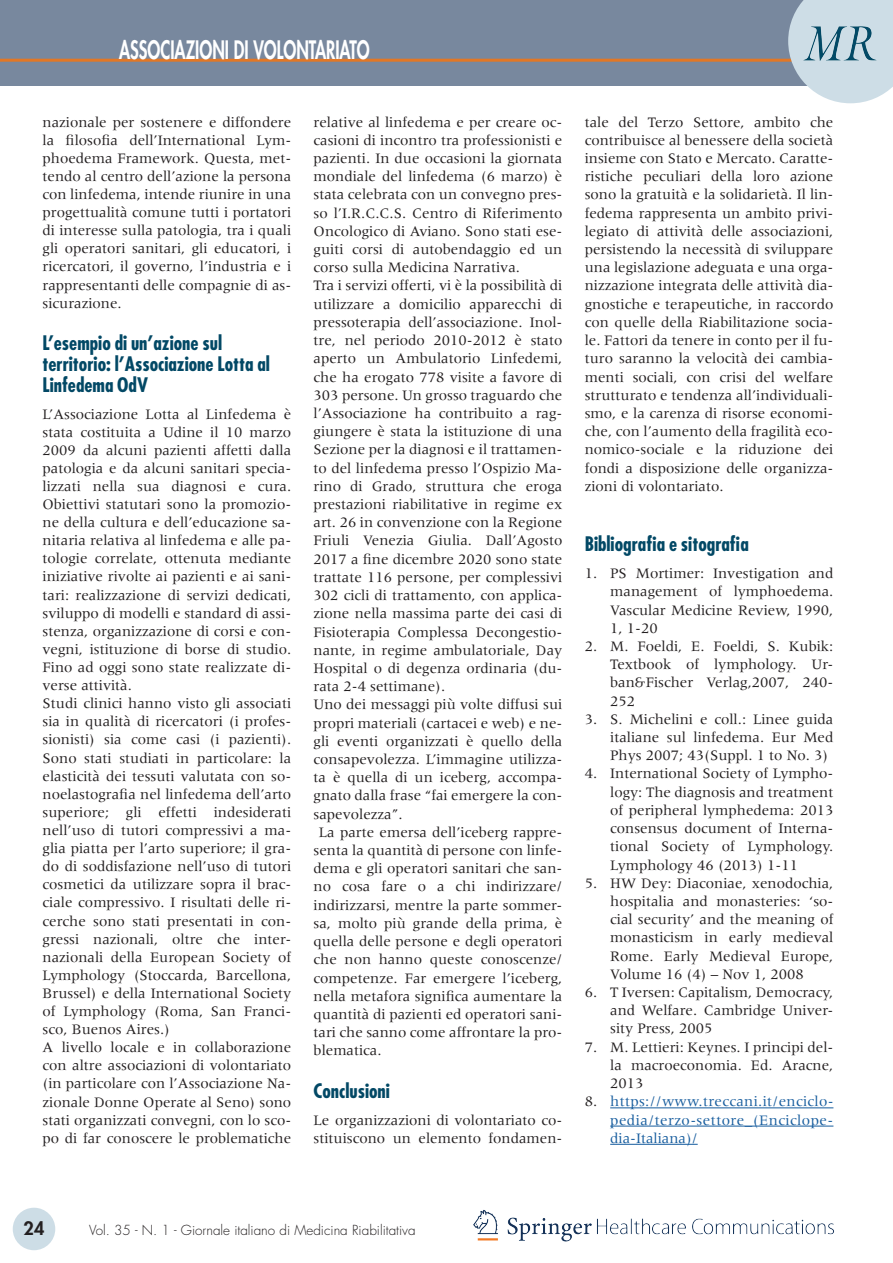
<style>
.page{position:relative;width:893px;height:1263px;background:#fff}
.page>*{position:absolute;margin:0;border:0;box-sizing:border-box;transform-origin:0 0}
.t1{font:800 24.75px "Futura";color:#fff;scale:.67 1}
.t2{font:700 condensed 19.5px/21px "Futura";color:#024865}
.t3{font:800 18px "Futura";color:#231f20}
.t4{font:15px/18.1px "Meridien";color:#231f20;text-align:justify}
.t5{font:15px/18.1px "Meridien";letter-spacing:.03em;color:#175d9e;text-align:justify}
.t6{font:300 13.5px "Futura";color:#231f20}
.s1{color:#231f20}
</style>
<div class="page">
<div style="left:0;top:0;width:893px;height:85px;background:#78889e"></div>
<hr style="left:0;top:59px;width:804px;height:3px;background:#e27725">
<svg style="left:788px;top:0;width:105px;height:103px;background:#c1d2dc"></svg>
<img style="left:473px;top:1210px;width:361px;height:32px">
<div style="left:13px;top:1208px;width:42px;height:42px;background:#cddde6;border-radius:50%"></div>
<hr style="left:610px;top:1107px;width:223px;height:1px;background:#175d9e">
<hr style="left:610px;top:1126px;width:223px;height:1px;background:#175d9e">
<hr style="left:610px;top:1144px;width:88px;height:1px;background:#175d9e">
<h1 class="t1" style="left:119px;top:33px;width:376px">ASSOCIAZIONI DI VOLONTARIATO</h1>
<p class="t4" style="left:43px;top:113px;width:250px">nazionale per sostenere e diffondere la filosofia dell’International Lym&shy;phoedema Framework. Questa, met&shy;tendo al centro dell’azione la persona con linfedema, intende riunire in una progettualità comune tutti i portatori di interesse sulla patologia, tra i quali gli operatori sanitari, gli educatori, i ricercatori, il governo, l’industria e i rappresentanti delle compagnie di as&shy;sicurazione.</p>
<h2 class="t2" style="left:43px;top:332px;width:229px">L’esempio di un’azione sul territorio: l’Associazione Lotta al<br>Linfedema OdV</h2>
<p class="t4" style="left:43px;top:405px;width:250px;text-align:left">L’Associazione Lotta al Linfedema è stata costituita a Udine il 10 marzo 2009 da alcuni pazienti affetti dalla patologia e da alcuni sanitari specia&shy;lizzati nella sua diagnosi e cura.<br>Obiettivi statutari sono la promozio&shy;ne della cultura e dell’educazione sa&shy;nitaria relativa al linfedema e alle pa&shy;tologie correlate, ottenuta mediante iniziative rivolte ai pazienti e ai sani&shy;tari: realizzazione di servizi dedicati, sviluppo di modelli e standard di assi&shy;stenza, organizzazione di corsi e con&shy;vegni, istituzione di borse di studio.<br>Fino ad oggi sono state realizzate di&shy;verse attività.<br>Studi clinici hanno visto gli associati sia in qualità di ricercatori (i profes&shy;sionisti) sia come casi (i pazienti).<br>Sono stati studiati in particolare: la elasticità dei tessuti valutata con so&shy;noelastografia nel linfedema dell’arto superiore; gli effetti indesiderati nell’uso di tutori compressivi a ma&shy;glia piatta per l’arto superiore; il gra&shy;do di soddisfazione nell’uso di tutori cosmetici da utilizzare sopra il brac&shy;ciale compressivo. I risultati delle ri&shy;cerche sono stati presentati in con&shy;gressi nazionali, oltre che inter&shy;nazionali della European Society of Lymphology (Stoccarda, Barcellona, Brussel) e della International Society of Lymphology (Roma, San Franci&shy;sco, Buenos Aires.)<br>A livello locale e in collaborazione con altre associazioni di volontariato (in particolare con l’Associazione Na&shy;zionale Donne Operate al Seno) sono stati organizzati convegni, con lo sco&shy;po di far conoscere le problematiche</p>
<p class="t4" style="left:314px;top:113px;width:250px">relative al linfedema e per creare oc-</p>
<p class="t4" style="left:314px;top:131px;width:250px">casioni di incontro tra professionisti e</p>
<p class="t4" style="left:314px;top:149px;width:250px">pazienti. In due occasioni la giornata</p>
<p class="t4" style="left:314px;top:167px;width:250px">mondiale del linfedema (6 marzo) è</p>
<p class="t4" style="left:314px;top:185px;width:250px">stata celebrata con un convegno pres-</p>
<p class="t4" style="left:314px;top:204px;width:250px">so l’I.R.C.C.S. Centro di Riferimento</p>
<p class="t4" style="left:314px;top:222px;width:250px">Oncologico di Aviano. Sono stati ese-</p>
<p class="t4" style="left:314px;top:240px;width:250px">guiti corsi di autobendaggio ed un</p>
<p class="t4" style="left:314px;top:258px;width:208px">corso sulla Medicina Narrativa.</p>
<p class="t4" style="left:314px;top:276px;width:250px">Tra i servizi offerti, vi è la possibilità di</p>
<p class="t4" style="left:314px;top:295px;width:250px">utilizzare a domicilio apparecchi di</p>
<p class="t4" style="left:314px;top:313px;width:250px">pressoterapia dell’associazione. Inol-</p>
<p class="t4" style="left:314px;top:331px;width:250px">tre, nel periodo 2010-2012 è stato</p>
<p class="t4" style="left:314px;top:349px;width:250px">aperto un Ambulatorio Linfedemi,</p>
<p class="t4" style="left:314px;top:368px;width:250px">che ha erogato 778 visite a favore di</p>
<p class="t4" style="left:314px;top:386px;width:250px">303 persone. Un grosso traguardo che</p>
<p class="t4" style="left:314px;top:404px;width:250px">l’Associazione ha contribuito a rag-</p>
<p class="t4" style="left:314px;top:422px;width:250px">giungere è stata la istituzione di una</p>
<p class="t4" style="left:314px;top:440px;width:250px">Sezione per la diagnosi e il trattamen-</p>
<p class="t4" style="left:314px;top:459px;width:250px">to del linfedema presso l’Ospizio Ma-</p>
<p class="t4" style="left:314px;top:477px;width:250px">rino di Grado, struttura che eroga</p>
<p class="t4" style="left:314px;top:495px;width:250px">prestazioni riabilitative in regime ex</p>
<p class="t4" style="left:314px;top:513px;width:250px">art. 26 in convenzione con la Regione</p>
<p class="t4" style="left:314px;top:531px;width:250px">Friuli Venezia Giulia. Dall’Agosto</p>
<p class="t4" style="left:314px;top:550px;width:250px">2017 a fine dicembre 2020 sono state</p>
<p class="t4" style="left:314px;top:568px;width:250px">trattate 116 persone, per complessivi</p>
<p class="t4" style="left:314px;top:586px;width:250px">302 cicli di trattamento, con applica-</p>
<p class="t4" style="left:314px;top:604px;width:250px">zione nella massima parte dei casi di</p>
<p class="t4" style="left:314px;top:622px;width:250px">Fisioterapia Complessa Decongestio-</p>
<p class="t4" style="left:314px;top:641px;width:250px">nante, in regime ambulatoriale, Day</p>
<p class="t4" style="left:314px;top:659px;width:250px">Hospital o di degenza ordinaria (du-</p>
<p class="t4" style="left:314px;top:677px;width:133px">rata 2-4 settimane).</p>
<p class="t4" style="left:314px;top:695px;width:250px">Uno dei messaggi più volte diffusi sui</p>
<p class="t4" style="left:314px;top:714px;width:250px">propri materiali (cartacei e web) e ne-</p>
<p class="t4" style="left:314px;top:732px;width:250px">gli eventi organizzati è quello della</p>
<p class="t4" style="left:314px;top:750px;width:250px">consapevolezza. L’immagine utilizza-</p>
<p class="t4" style="left:314px;top:768px;width:250px">ta è quella di un iceberg, accompa-</p>
<p class="t4" style="left:314px;top:786px;width:250px">gnato dalla frase “fai emergere la con-</p>
<p class="t4" style="left:314px;top:805px;width:90px">sapevolezza”.</p>
<p class="t4" style="left:319px;top:823px;width:245px">La parte emersa dell’iceberg rappre-</p>
<p class="t4" style="left:314px;top:841px;width:250px">senta la quantità di persone con linfe-</p>
<p class="t4" style="left:314px;top:859px;width:250px">dema e gli operatori sanitari che san-</p>
<p class="t4" style="left:314px;top:877px;width:250px">no cosa fare o a chi indirizzare/</p>
<p class="t4" style="left:314px;top:896px;width:250px">indirizzarsi, mentre la parte sommer-</p>
<p class="t4" style="left:314px;top:914px;width:250px">sa, molto più grande della prima, è</p>
<p class="t4" style="left:314px;top:932px;width:250px">quella delle persone e degli operatori</p>
<p class="t4" style="left:314px;top:950px;width:250px">che non hanno queste conoscenze/</p>
<p class="t4" style="left:314px;top:968px;width:250px">competenze. Far emergere l’iceberg,</p>
<p class="t4" style="left:314px;top:987px;width:250px">nella metafora significa aumentare la</p>
<p class="t4" style="left:314px;top:1005px;width:250px">quantità di pazienti ed operatori sani-</p>
<p class="t4" style="left:314px;top:1023px;width:250px">tari che sanno come affrontare la pro-</p>
<p class="t4" style="left:314px;top:1041px;width:70px">blematica.</p>
<h2 class="t2" style="left:314px;top:1080px;width:78px">Conclusioni</h2>
<p class="t4" style="left:314px;top:1110px;width:250px">Le organizzazioni di volontariato co&shy;stituiscono un elemento fondamen-</p>
<p class="t4" style="left:585px;top:113px;width:250px">tale del Terzo Settore, ambito che contribuisce al benessere della società insieme con Stato e Mercato. Caratte&shy;ristiche peculiari della loro azione sono la gratuità e la solidarietà. Il lin&shy;fedema rappresenta un ambito privi&shy;legiato di attività delle associazioni, persistendo la necessità di sviluppare una legislazione adeguata e una orga&shy;nizzazione integrata delle attività dia&shy;gnostiche e terapeutiche, in raccordo con quelle della Riabilitazione socia&shy;le. Fattori da tenere in conto per il fu&shy;turo saranno la velocità dei cambia&shy;menti sociali, con crisi del welfare strutturato e tendenza all’individuali&shy;smo, e la carenza di risorse economi&shy;che, con l’aumento della fragilità eco&shy;nomico-sociale e la riduzione dei fondi a disposizione delle organizza&shy;zioni di volontariato.</p>
<h2 class="t2" style="left:585px;top:534px;width:166px">Bibliografia e sitografia</h2>
<p class="t4" style="left:610px;top:564px;width:225px;text-indent:-26px">1. PS Mortimer: Investigation and management of lymphoedema.<br>Vascular Medicine Review, 1990, 1, 1-20</p>
<p class="t4" style="left:610px;top:637px;width:225px;text-indent:-26px">2. M. Foeldi, E. Foeldi, S. Kubik:<br>Textbook of lymphology. Ur&shy;ban&amp;Fischer Verlag,2007, 240- 252</p>
<p class="t4" style="left:610px;top:710px;width:225px;text-indent:-26px">3. S. Michelini e coll.: Linee guida italiane sul linfedema. Eur Med Phys 2007; 43(Suppl. 1 to No. 3)</p>
<p class="t4" style="left:610px;top:764px;width:225px;text-indent:-26px">4. International Society of Lympho&shy;logy: The diagnosis and treatment of peripheral lymphedema: 2013 consensus document of Interna&shy;tional Society of Lymphology.<br>Lymphology 46 (2013) 1-11</p>
<p class="t4" style="left:610px;top:874px;width:225px;text-indent:-26px">5. HW Dey: Diaconiae, xenodochia, hospitalia and monasteries: ‘so&shy;cial security’ and the meaning of monasticism in early medieval Rome. Early Medieval Europe, Volume 16 (4) – Nov 1, 2008</p>
<p class="t4" style="left:610px;top:983px;width:225px;text-indent:-26px">6. T Iversen: Capitalism, Democracy, and Welfare. Cambridge Univer&shy;sity Press, 2005</p>
<p class="t4" style="left:610px;top:1038px;width:225px;text-indent:-26px">7. M. Lettieri: Keynes. I principi del&shy;la macroeconomia. Ed. Aracne, 2013</p>
<p class="t5" style="left:610px;top:1092px;width:225px;text-indent:-26px"><span class="s1">8.</span> https://www.treccani.it/enciclo&shy;pedia/terzo-settore_(Enciclope&shy;dia-Italiana)/</p>
<p class="t3" style="left:24px;top:1216px;width:22px">24</p>
<p class="t6" style="left:89px;top:1221px;width:328px">Vol. 35 - N. 1 - Giornale italiano di Medicina Riabilitativa</p>
</div>
